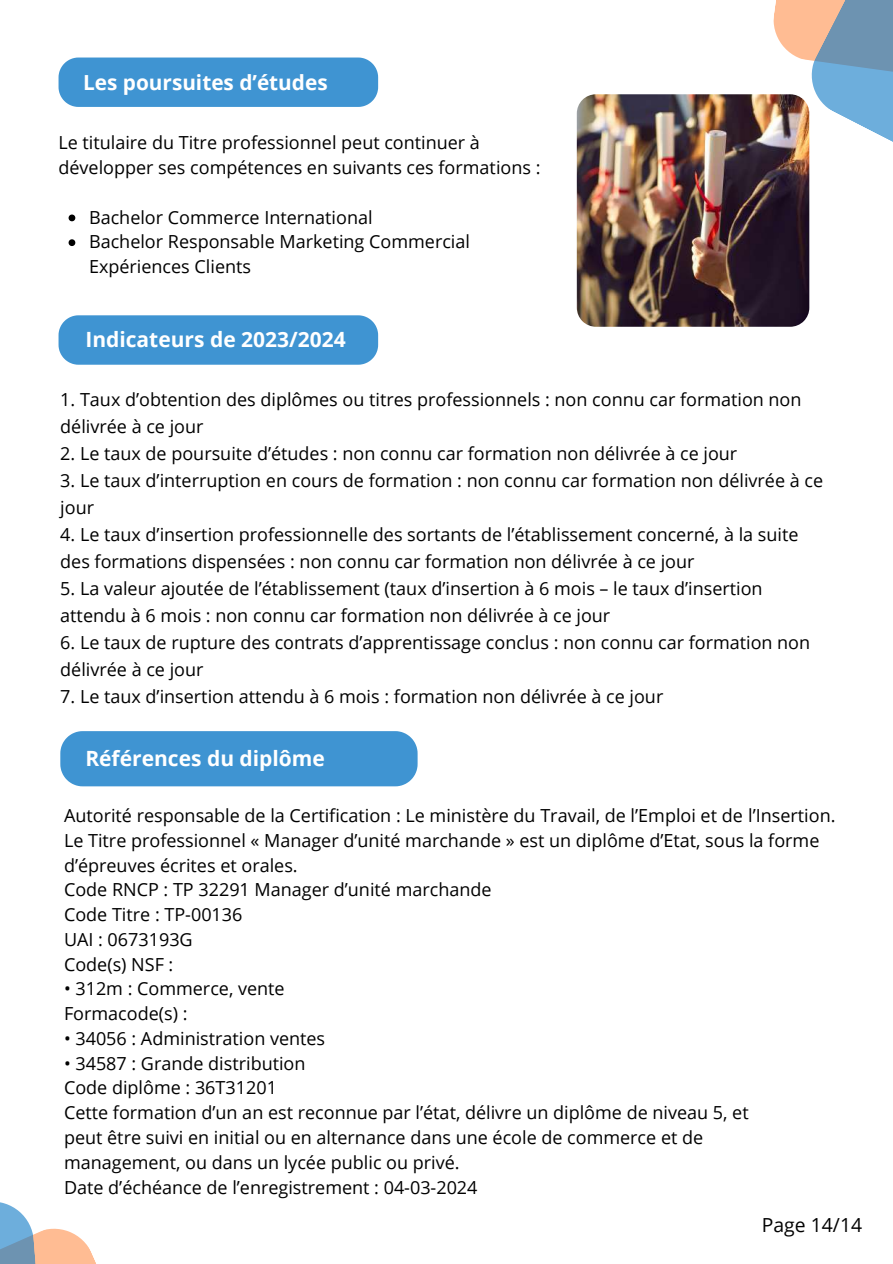
<style>
.page{position:relative;width:893px;height:1264px;background:#fff}
.page>*{position:absolute;margin:0;border:0;box-sizing:border-box;transform-origin:0 0}
.t1{font:700 21px "Open Sans";color:#fff}
.t2{font:700 20.7px "Open Sans";color:#fff}
.t3{font:19.35px "Open Sans";color:#000}
.t4{font:18px/24.8px "Open Sans";color:#000}
</style>
<div class="page">
<div style="left:58px;top:58px;width:320px;height:49px;background:#3f94d2"></div>
<img style="left:576px;top:94px;width:233px;height:233px">
<svg style="left:69px;top:214px;width:6px;height:7px"></svg>
<svg style="left:69px;top:239px;width:6px;height:7px"></svg>
<div style="left:58px;top:315px;width:320px;height:50px;background:#3f94d2"></div>
<div style="left:60px;top:731px;width:357px;height:55px;background:#3f94d2"></div>
<svg style="left:0;top:1202px;width:96px;height:61px"></svg>
<svg style="left:772px;top:0;width:120px;height:255px"></svg>
<p class="t2" style="left:83px;top:67px;width:246px">Les poursuites d’études</p>
<p class="t4" style="left:58px;top:130px;width:483px">Le titulaire du Titre professionnel peut continuer à développer ses compétences en suivants ces formations :</p>
<p class="t4" style="left:89px;top:204px;width:382px">Bachelor Commerce International<br>Bachelor Responsable Marketing Commercial<br>Expériences Clients</p>
<p class="t1" style="left:85px;top:324px;width:262px">Indicateurs de 2023/2024</p>
<p class="t4" style="left:60px;top:385px;width:742px;line-height:27px">1. Taux d’obtention des diplômes ou titres professionnels : non connu car formation non délivrée à ce jour</p>
<p class="t4" style="left:60px;top:441px;width:678px">2. Le taux de poursuite d’études : non connu car formation non délivrée à ce jour</p>
<p class="t4" style="left:60px;top:466px;width:764px;line-height:27px">3. Le taux d’interruption en cours de formation : non connu car formation non délivrée à ce jour</p>
<p class="t4" style="left:60px;top:520px;width:739px;line-height:27px">4. Le taux d’insertion professionnelle des sortants de l’établissement concerné, à la suite des formations dispensées : non connu car formation non délivrée à ce jour</p>
<p class="t4" style="left:60px;top:574px;width:703px;line-height:27px">5. La valeur ajoutée de l’établissement (taux d’insertion à 6 mois – le taux d’insertion attendu à 6 mois : non connu car formation non délivrée à ce jour</p>
<p class="t4" style="left:60px;top:628px;width:751px;line-height:27px">6. Le taux de rupture des contrats d’apprentissage conclus : non connu car formation non délivrée à ce jour</p>
<p class="t4" style="left:60px;top:684px;width:604px">7. Le taux d’insertion attendu à 6 mois : formation non délivrée à ce jour</p>
<p class="t1" style="left:85px;top:743px;width:241px">Références du diplôme</p>
<p class="t4" style="left:64px;top:802px;width:773px">Autorité responsable de la Certification : Le ministère du Travail, de l’Emploi et de l’Insertion.<br>Le Titre professionnel « Manager d’unité marchande » est un diplôme d’Etat, sous la forme d’épreuves écrites et orales.<br>Code RNCP : TP 32291 Manager d’unité marchande<br>Code Titre : TP-00136<br>UAI : 0673193G<br>Code(s) NSF :</p>
<p class="t4" style="left:64px;top:976px;width:222px">• 312m : Commerce, vente<br>Formacode(s) :</p>
<p class="t4" style="left:64px;top:1025px;width:263px">• 34056 : Administration ventes</p>
<p class="t4" style="left:64px;top:1050px;width:686px">• 34587 : Grande distribution<br>Code diplôme : 36T31201<br>Cette formation d’un an est reconnue par l’état, délivre un diplôme de niveau 5, et peut être suivi en initial ou en alternance dans une école de commerce et de management, ou dans un lycée public ou privé.<br>Date d’échéance de l’enregistrement : 04-03-2024</p>
<p class="t3" style="left:761px;top:1210px;width:102px">Page 14/14</p>
</div>
